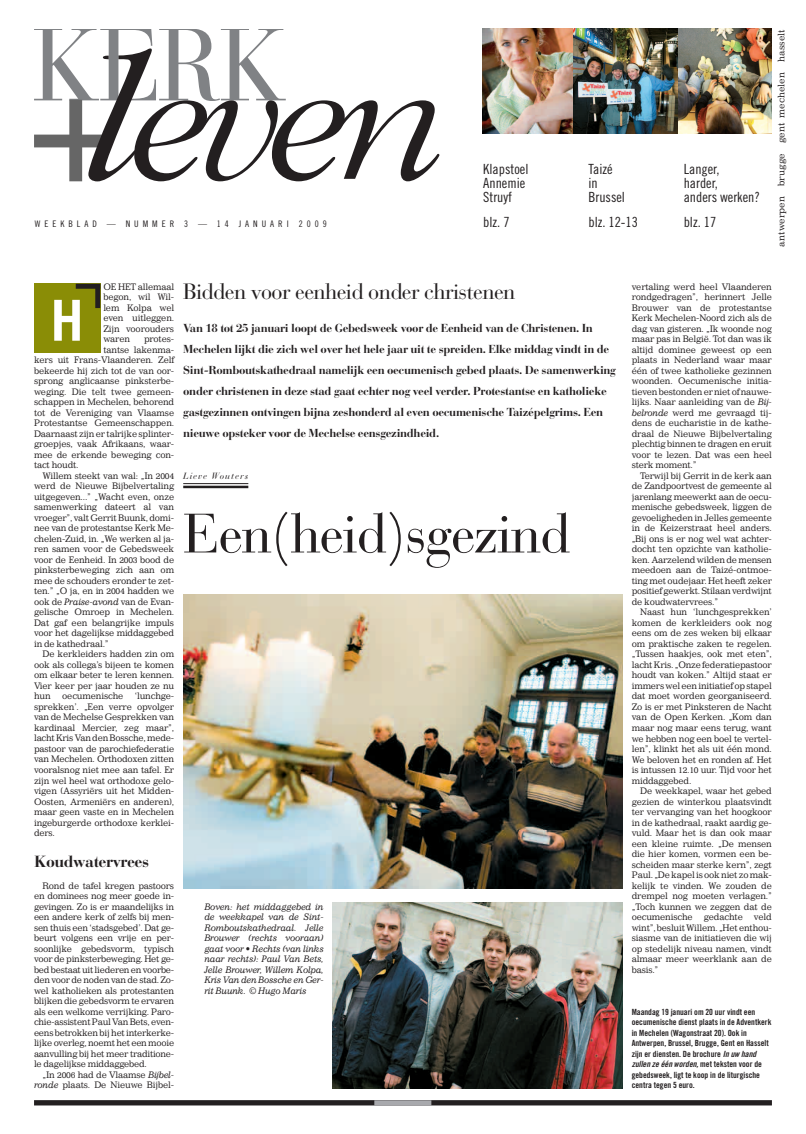
<style>
.page{position:relative;width:806px;height:1134px;background:#fff}
.page>*{position:absolute;margin:0;border:0;box-sizing:border-box;transform-origin:0 0}
.t1{font:55px "Bauer Bodoni";letter-spacing:-.03em;color:#231f20}
.t2{font:700 condensed 54.4px "Swiss 721 BT";color:#fff}
.t3{font:22px "Bauer Bodoni";letter-spacing:-.03em;color:#231f20}
.t4{font:700 16px "Bauer Bodoni";letter-spacing:-.03em;color:#231f20}
.t5{font:14px/14px "Trade Gothic Cond Eighteen";color:#231f20}
.t6{font:700 11.5px/21px "Bauer Bodoni";letter-spacing:-.03em;color:#231f20}
.t7{font:9.1px "Impressum";color:#231f20}
.t8{font:9px/10.5px "Impressum";letter-spacing:-.025em;color:#231f20;text-align:justify;scale:.95 1}
.t9{font:italic 9px/10.5px "Impressum";letter-spacing:-.03em;color:#231f20;text-align:justify;scale:.95 1}
.t10{font:9px "Trade Gothic Cond Eighteen";letter-spacing:.445em;color:#231f20}
.t11{font:italic 9px "Bauer Bodoni";letter-spacing:.11em;color:#231f20}
.t12{font:8.5px/10.5px "Trade Gothic Bold Cond Twenty";color:#231f20}
.s1{font-style:italic}
</style>
<div class="page">
<div style="left:34px;top:1100px;width:737px;height:5px;background:#231f20"></div>
<div style="left:374px;top:1100px;width:57px;height:6px;background:#a8a9ad"></div>
<svg style="left:34px;top:29px;width:405px;height:152px"></svg>
<img style="left:482px;top:28px;width:91px;height:105px">
<img style="left:573px;top:28px;width:105px;height:105px">
<img style="left:678px;top:28px;width:93px;height:105px">
<hr style="left:183px;top:483px;width:65px;height:1px;background:#231f20">
<hr style="left:183px;top:486px;width:65px;height:2px;background:#231f20">
<div style="left:34px;top:284px;width:66px;height:69px;background:#8a8d06"></div>
<div style="left:95px;top:284px;width:5px;height:24px;background:#231f20"></div>
<div style="left:76px;top:284px;width:24px;height:5px;background:#231f20"></div>
<img style="left:183px;top:594px;width:439px;height:294px">
<img style="left:333px;top:903px;width:289px;height:185px">
<p class="t10" style="left:35px;top:220px;width:293px">WEEKBLAD — NUMMER 3 — 14 JANUARI 2009</p>
<h3 class="t5" style="left:483px;top:163px;width:47px">Klapstoel<br>Annemie<br>Struyf</h3>
<h3 class="t5" style="left:483px;top:216px;width:28px">blz. 7</h3>
<h3 class="t5" style="left:588px;top:163px;width:38px">Taizé in<br>Brussel</h3>
<h3 class="t5" style="left:588px;top:216px;width:51px">blz. 12-13</h3>
<h3 class="t5" style="left:683px;top:163px;width:78px">Langer,<br>harder,<br>anders werken?</h3>
<h3 class="t5" style="left:683px;top:216px;width:34px">blz. 17</h3>
<p class="t7" style="left:776px;top:246px;width:219px;rotate:-90deg">antwerpen brugge gent mechelen hasselt</p>
<p class="t8" style="left:103px;top:282px;width:76px">OE HET allemaal begon, wil Wil&shy;lem Kolpa wel even uitleggen.<br>Zijn voorouders waren</p>
<h2 class="t2" style="left:51px;top:298px;width:34px">H</h2>
<p class="t8" style="left:144px;top:334px;width:33px">protes-</p>
<p class="t8" style="left:103px;top:345px;width:76px">tantse lakenma-</p>
<p class="t8" style="left:34px;top:355px;width:149px">kers uit Frans-Vlaanderen. Zelf</p>
<p class="t8" style="left:34px;top:366px;width:149px">bekeerde hij zich tot de van oor-</p>
<p class="t8" style="left:34px;top:376px;width:149px">sprong anglicaanse pinksterbe-</p>
<p class="t8" style="left:34px;top:387px;width:149px">weging. Die telt twee gemeen-</p>
<p class="t8" style="left:34px;top:397px;width:149px">schappen in Mechelen, behorend</p>
<p class="t8" style="left:34px;top:408px;width:149px">tot de Vereniging van Vlaamse</p>
<p class="t8" style="left:34px;top:418px;width:149px">Protestantse Gemeenschappen.</p>
<p class="t8" style="left:34px;top:429px;width:149px">Daarnaast zijn er talrijke splinter-</p>
<p class="t8" style="left:34px;top:439px;width:149px">groepjes, vaak Afrikaans, waar-</p>
<p class="t8" style="left:34px;top:450px;width:149px">mee de erkende beweging con-</p>
<p class="t8" style="left:34px;top:460px;width:48px">tact houdt.</p>
<p class="t8" style="left:43px;top:471px;width:140px">Willem steekt van wal: „In 2004</p>
<p class="t8" style="left:34px;top:481px;width:149px">werd de Nieuwe Bijbelvertaling</p>
<p class="t8" style="left:34px;top:492px;width:149px">uitgegeven...” „Wacht even, onze</p>
<p class="t8" style="left:34px;top:502px;width:149px">samenwerking dateert al van</p>
<p class="t8" style="left:34px;top:513px;width:149px">vroeger”, valt Gerrit Buunk, domi-</p>
<p class="t8" style="left:34px;top:523px;width:149px">nee van de protestantse Kerk Me-</p>
<p class="t8" style="left:34px;top:534px;width:149px">chelen-Zuid, in. „We werken al ja-</p>
<p class="t8" style="left:34px;top:544px;width:149px">ren samen voor de Gebedsweek</p>
<p class="t8" style="left:34px;top:555px;width:149px">voor de Eenheid. In 2003 bood de</p>
<p class="t8" style="left:34px;top:565px;width:149px">pinksterbeweging zich aan om</p>
<p class="t8" style="left:34px;top:576px;width:149px">mee de schouders eronder te zet-</p>
<p class="t8" style="left:34px;top:586px;width:149px">ten.” „O ja, en in 2004 hadden we</p>
<p class="t8" style="left:34px;top:597px;width:149px">ook de <span class="s1">Praise-avond</span> van de Evan-</p>
<p class="t8" style="left:34px;top:607px;width:149px">gelische Omroep in Mechelen.</p>
<p class="t8" style="left:34px;top:618px;width:149px">Dat gaf een belangrijke impuls</p>
<p class="t8" style="left:34px;top:628px;width:149px">voor het dagelijkse middaggebed</p>
<p class="t8" style="left:34px;top:639px;width:80px">in de kathedraal.”</p>
<p class="t8" style="left:43px;top:649px;width:140px">De kerkleiders hadden zin om</p>
<p class="t8" style="left:34px;top:660px;width:149px">ook als collega’s bijeen te komen</p>
<p class="t8" style="left:34px;top:670px;width:149px">om elkaar beter te leren kennen.</p>
<p class="t8" style="left:34px;top:681px;width:149px">Vier keer per jaar houden ze nu</p>
<p class="t8" style="left:34px;top:691px;width:19px">hun</p>
<p class="t8" style="left:62px;top:691px;width:66px">oecumenische</p>
<p class="t8" style="left:34px;top:691px;width:149px;text-indent:101px">‘lunchge&shy;sprekken’. „Een verre opvolger van de Mechelse Gesprekken van kardinaal Mercier, zeg maar”, lacht Kris Van den Bossche, mede&shy;pastoor van de parochiefederatie van Mechelen. Orthodoxen zitten vooralsnog niet mee aan tafel. Er zijn wel heel wat orthodoxe gelo&shy;vigen (Assyriërs uit het Midden-Oosten, Armeniërs en anderen), maar geen vaste en in Mechelen ingeburgerde orthodoxe kerklei&shy;ders.</p>
<h3 class="t4" style="left:34px;top:855px;width:117px">Koudwatervrees</h3>
<p class="t8" style="left:34px;top:880px;width:149px;text-indent:9px">Rond de tafel kregen pastoors en dominees nog meer goede in&shy;gevingen. Zo is er maandelijks in een andere kerk of zelfs bij men&shy;sen thuis een ‘stadsgebed’. Dat ge&shy;beurt volgens een vrije en per&shy;soonlijke gebedsvorm, typisch voor de pinksterbeweging. Het ge&shy;bed bestaat uit liederen en voorbe&shy;den voor de noden van de stad. Zo&shy;wel katholieken als protestanten blijken die gebedsvorm te ervaren als een welkome verrijking. Paro&shy;chie-assistent Paul Van Bets, even&shy;eens betrokken bij het interkerke&shy;lijke overleg, noemt het een mooie aanvulling bij het meer traditione&shy;le dagelijkse middaggebed.</p>
<p class="t8" style="left:34px;top:1069px;width:149px;text-align:right">„In 2006 had de Vlaamse <span class="s1">Bijbel&shy;ronde</span> plaats. De Nieuwe Bijbel-</p>
<h3 class="t3" style="left:183px;top:283px;width:333px">Bidden voor eenheid onder christenen</h3>
<p class="t6" style="left:183px;top:318px;width:434px">Van 18 tot 25 januari loopt de Gebedsweek voor de Eenheid van de Christenen. In Mechelen lijkt die zich wel over het hele jaar uit te spreiden. Elke middag vindt in de Sint-Romboutskathedraal namelijk een oecumenisch gebed plaats. De samenwerking onder christenen in deze stad gaat echter nog veel verder. Protestantse en katholieke gastgezinnen ontvingen bijna zeshonderd al even oecumenische Taizépelgrims. Een nieuwe opsteker voor de Mechelse eensgezindheid.</p>
<p class="t11" style="left:183px;top:472px;width:67px">Lieve Wouters</p>
<h1 class="t1" style="left:183px;top:511px;width:388px">Een(heid)sgezind</h1>
<p class="t9" style="left:204px;top:901px;width:127px">Boven: het middaggebed in de weekkapel van de Sint-Romboutskathedraal. Jelle Brouwer (rechts vooraan) gaat voor • Rechts (van links naar rechts): Paul Van Bets, Jelle Brouwer, Willem Kolpa, Kris Van den Bossche en Ger&shy;rit Buunk. © Hugo Maris</p>
<p class="t8" style="left:631px;top:282px;width:149px">vertaling werd heel Vlaanderen rondgedragen”, herinnert Jelle Brouwer van de protestantse Kerk Mechelen-Noord zich als de dag van gisteren. „Ik woonde nog maar pas in België. Tot dan was ik altijd dominee geweest op een plaats in Nederland waar maar één of twee katholieke gezinnen woonden. Oecumenische initia&shy;tieven bestonden er niet of nauwe&shy;lijks. Naar aanleiding van de <span class="s1">Bij&shy;belronde</span> werd me gevraagd tij&shy;dens de eucharistie in de kathe&shy;draal de Nieuwe Bijbelvertaling plechtig binnen te dragen en eruit voor te lezen. Dat was een heel sterk moment.”</p>
<p class="t8" style="left:631px;top:471px;width:149px;text-indent:9px">Terwijl bij Gerrit in de kerk aan de Zandpoortvest de gemeente al jarenlang meewerkt aan de oecu&shy;menische gebedsweek, liggen de gevoeligheden in Jelles gemeente in de Keizerstraat heel anders. „Bij ons is er nog wel wat achter&shy;docht ten opzichte van katholie&shy;ken. Aarzelend wilden de mensen meedoen aan de Taizé-ontmoe&shy;ting met oudejaar. Het heeft zeker positief gewerkt. Stilaan verdwijnt de koudwatervrees.”</p>
<p class="t8" style="left:631px;top:607px;width:149px;text-indent:9px">Naast hun ‘lunchgesprekken’ komen de kerkleiders ook nog eens om de zes weken bij elkaar om praktische zaken te regelen. „Tussen haakjes, ook met eten”, lacht Kris. „Onze federatiepastoor houdt van koken.” Altijd staat er immers wel een initiatief op stapel dat moet worden georganiseerd.<br>Zo is er met Pinksteren de Nacht van de Open Kerken. „Kom dan maar nog maar eens terug, want we hebben nog een boel te vertel&shy;len”, klinkt het als uit één mond.<br>We beloven het en ronden af. Het is intussen 12.10 uur. Tijd voor het middaggebed.</p>
<p class="t8" style="left:631px;top:786px;width:149px;text-indent:9px">De weekkapel, waar het gebed gezien de winterkou plaatsvindt ter vervanging van het hoogkoor in de kathedraal, raakt aardig ge&shy;vuld. Maar het is dan ook maar een kleine ruimte. „De mensen die hier komen, vormen een be&shy;scheiden maar sterke kern”, zegt Paul. „De kapel is ook niet zo mak&shy;kelijk te vinden. We zouden de drempel nog moeten verlagen.” „Toch kunnen we zeggen dat de oecumenische gedachte veld wint”, besluit Willem. „Het enthou&shy;siasme van de initiatieven die wij op stedelijk niveau namen, vindt almaar meer weerklank aan de basis.”</p>
<p class="t12" style="left:631px;top:1007px;width:141px">Maandag 19 januari om 20 uur vindt een oecumenische dienst plaats in de Adventkerk in Mechelen (Wagonstraat 20). Ook in Antwerpen, Brussel, Brugge, Gent en Hasselt zijn er diensten. De brochure <span class="s1">In uw hand zullen ze één worden,</span> m e t t e k s t e n v o o r d e gebedsweek, ligt te koop in de liturgische centra tegen 5 euro.</p>
</div>
